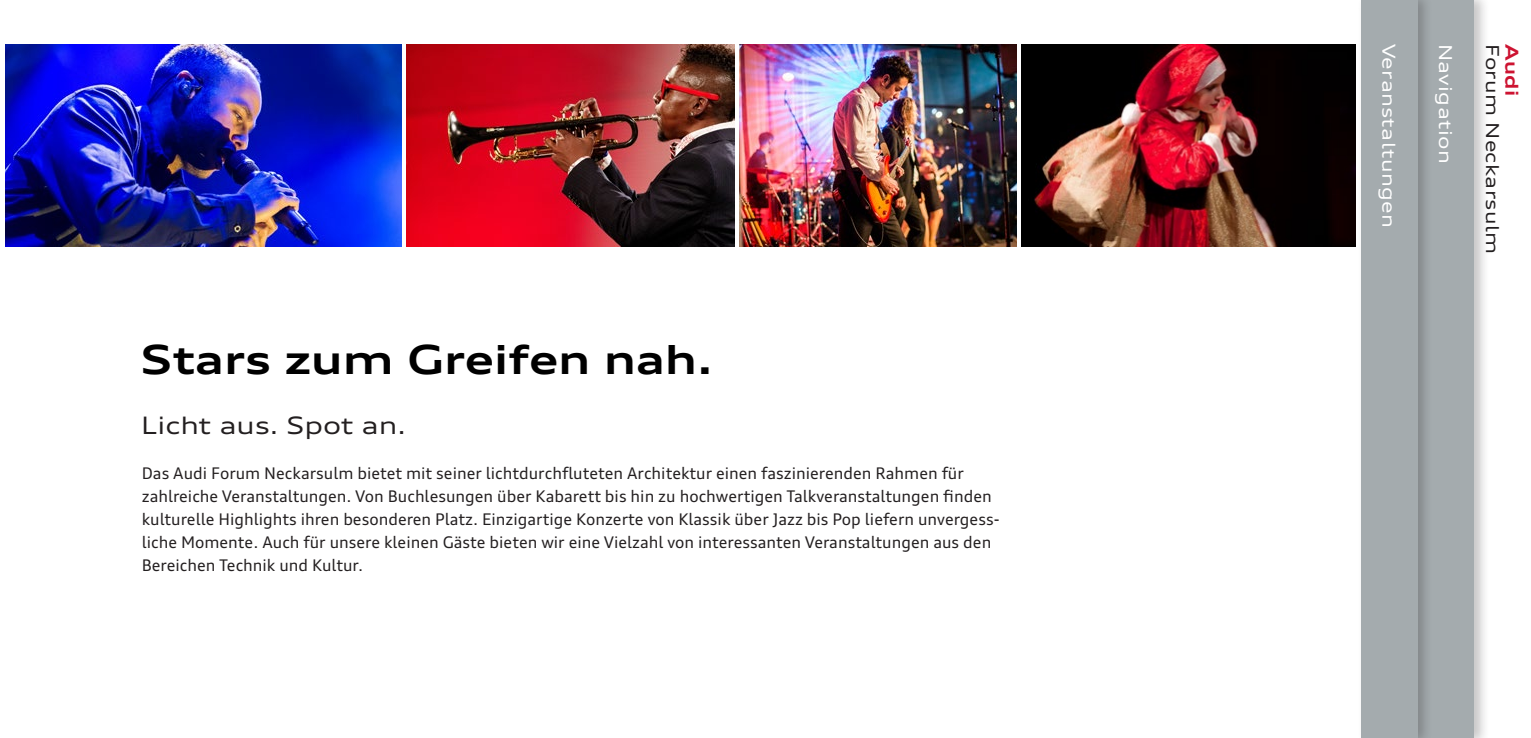
<style>
.page{position:relative;width:1531px;height:738px;background:#fff}
.page>*{position:absolute;margin:0;border:0;box-sizing:border-box;transform-origin:0 0}
.t1{font:700 expanded 40px "Audi Type";color:#000}
.t2{font:expanded 24px "Audi Type";color:#231f20}
.t3{font:expanded 17.8px "Audi Type";letter-spacing:.02em;color:#fff}
.t4{font:expanded 17.8px "Audi Type";letter-spacing:.02em;color:#231f20}
.t5{font:700 expanded 17.8px "Audi Type";color:#cd1331}
.t6{font:16px/22.8px "Audi Type";color:#231f20}
</style>
<div class="page">
<div style="left:1414px;top:0;width:75px;height:737px;background:#231f20;opacity:.25"></div>
<div style="left:1417px;top:0;width:57px;height:737px;background:#a4abae"></div>
<div style="left:1357px;top:0;width:75px;height:737px;background:#231f20;opacity:.25"></div>
<div style="left:1361px;top:0;width:56px;height:737px;background:#a4abae"></div>
<img style="left:5px;top:44px;width:396px;height:202px">
<img style="left:406px;top:44px;width:328px;height:202px">
<img style="left:740px;top:44px;width:277px;height:202px">
<img style="left:1022px;top:44px;width:334px;height:202px">
<h1 class="t1" style="left:141px;top:335px;width:573px">Stars zum Greifen nah.</h1>
<h2 class="t2" style="left:141px;top:410px;width:266px">Licht aus. Spot an.</h2>
<p class="t6" style="left:142px;top:461px;width:859px">Das Audi Forum Neckarsulm bietet mit seiner lichtdurchfluteten Architektur einen faszinierenden Rahmen für zahlreiche Veranstaltungen. Von Buchlesungen über Kabarett bis hin zu hochwertigen Talkveranstaltungen finden kulturelle Highlights ihren besonderen Platz. Einzigartige Konzerte von Klassik über Jazz bis Pop liefern unvergess&shy;liche Momente. Auch für unsere kleinen Gäste bieten wir eine Vielzahl von interessanten Veranstaltungen aus den Bereichen Technik und Kultur.</p>
<p class="t3" style="left:1400px;top:44px;width:185px;rotate:90deg">Veranstaltungen</p>
<p class="t3" style="left:1456px;top:44px;width:121px;rotate:90deg">Navigation</p>
<p class="t4" style="left:1503px;top:44px;width:212px;rotate:90deg">Forum Neckarsulm</p>
<p class="t5" style="left:1523px;top:44px;width:54px;rotate:90deg">Audi</p>
</div>
